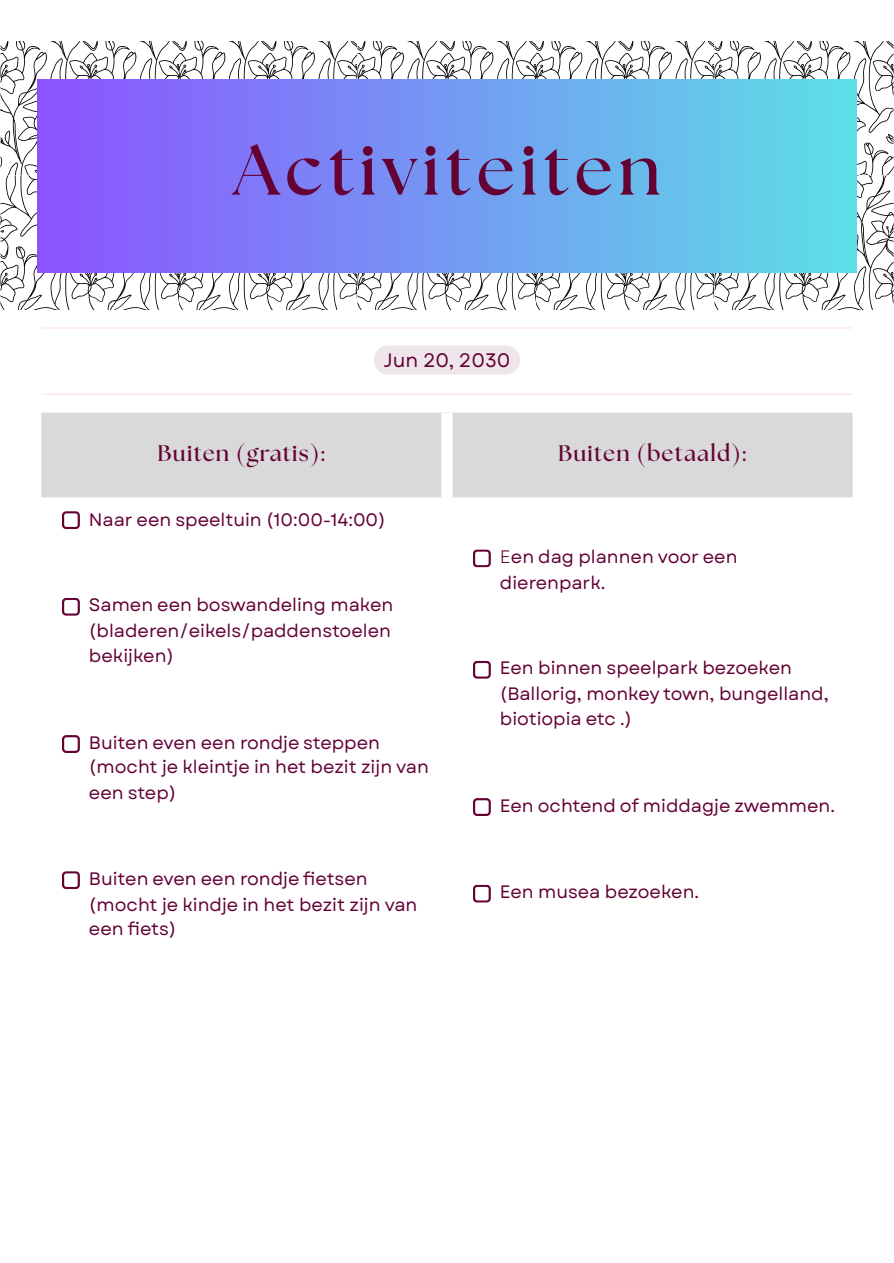
<style>
.page{position:relative;width:894px;height:1263px;background:#fff}
.page>*{position:absolute;margin:0;border:0;box-sizing:border-box;transform-origin:0 0}
.t1{font:700 71.4px "The Seasons";letter-spacing:.08em;color:#640234}
.t2{font:700 22.5px "The Seasons";letter-spacing:.055em;color:#640234}
.t3{font:19.5px "Garet";color:#640234}
.t4{font:18px/25.3px "Garet";color:#640234}
.s1{font-style:inherit}
</style>
<div class="page">
<svg style="left:0;top:42px;width:893px;height:267px"></svg>
<div style="left:38px;top:79px;width:817px;height:193px;background:linear-gradient(to right,#8c52ff,#5ce0e6)"></div>
<hr style="left:42px;top:327px;width:809px;height:1px;background:#ffe0e3">
<svg style="left:374px;top:345px;width:146px;height:30px;background:#f0e7ec"></svg>
<hr style="left:42px;top:394px;width:809px;height:1px;background:#ffe0e3">
<div style="left:42px;top:413px;width:810px;height:84px;background:#d9d9d9"></div>
<svg style="left:62px;top:511px;width:18px;height:18px"></svg>
<svg style="left:62px;top:598px;width:18px;height:18px"></svg>
<svg style="left:62px;top:735px;width:18px;height:18px"></svg>
<svg style="left:62px;top:871px;width:18px;height:18px"></svg>
<svg style="left:473px;top:549px;width:17px;height:18px"></svg>
<svg style="left:473px;top:661px;width:17px;height:18px"></svg>
<svg style="left:473px;top:798px;width:17px;height:18px"></svg>
<svg style="left:473px;top:885px;width:17px;height:18px"></svg>
<div style="left:441px;top:413px;width:11px;height:673px;background:#fff"></div>
<p class="t1" style="left:233px;top:137px;width:428px">Activiteiten</p>
<p class="t3" style="left:383px;top:346px;width:128px">Jun 20, 2030</p>
<p class="t2" style="left:157px;top:443px;width:168px">Buiten (gratis):</p>
<p class="t2" style="left:558px;top:443px;width:189px">Buiten (betaald):</p>
<p class="t4" style="left:89px;top:507px;width:298px">Naar een speeltuin (10:00-14:00)</p>
<p class="t4" style="left:89px;top:592px;width:306px">Samen een boswandeling maken (bladeren/eikels/paddenstoelen bekijken)</p>
<p class="t4" style="left:89px;top:730px;width:341px">Buiten even een rondje steppen (mocht je kleintje in het bezit zijn van een step)</p>
<p class="t4" style="left:89px;top:866px;width:330px">Buiten even een rondje fietsen (mocht je kindje in het bezit zijn van een fiets)</p>
<p class="t4" style="left:500px;top:544px;width:239px;line-height:25.8px"><span class="s1">E</span>en dag plannen voor een dierenpark.</p>
<p class="t4" style="left:500px;top:655px;width:330px">Een binnen speelpark bezoeken (Ballorig, monkey town, bungelland, biotiopia etc .)</p>
<p class="t4" style="left:500px;top:793px;width:336px">Een ochtend of middagje zwemmen.</p>
<p class="t4" style="left:500px;top:879px;width:201px">Een musea bezoeken.</p>
</div>
